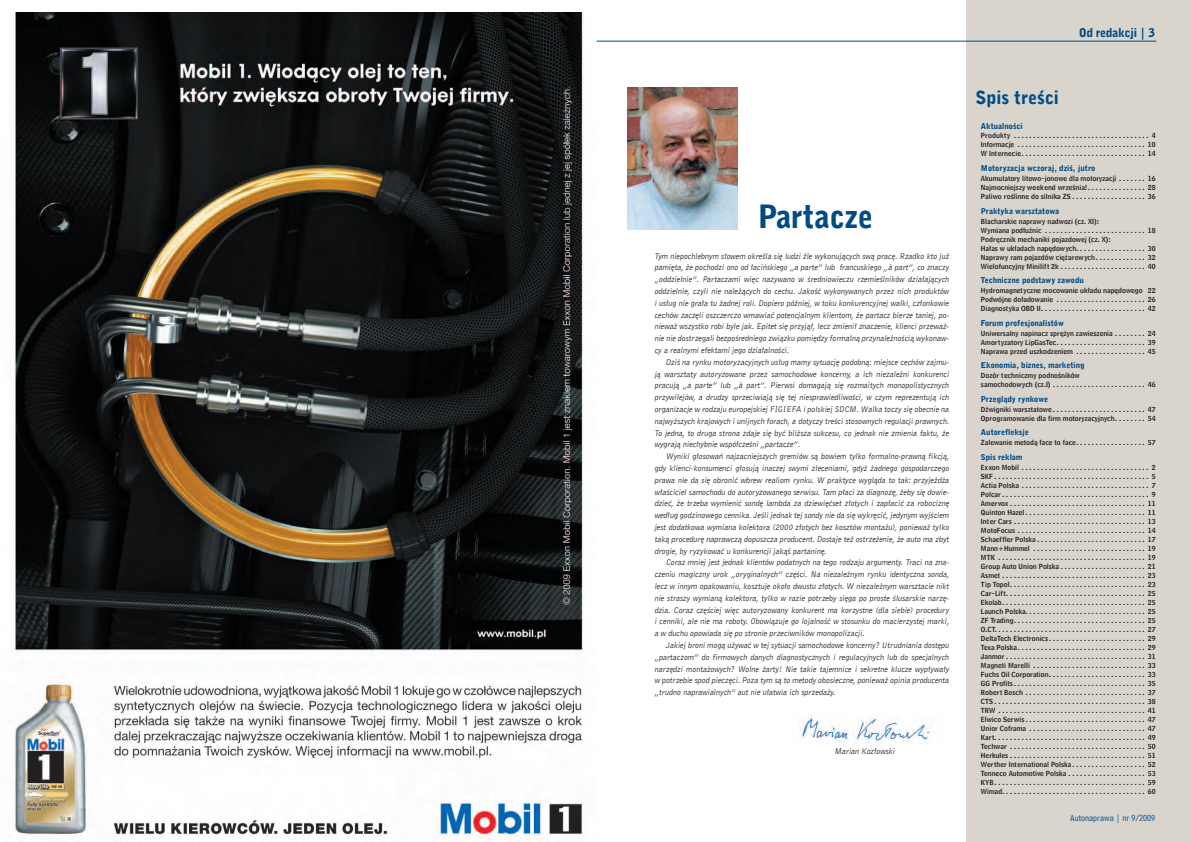
<style>
.page{position:relative;width:1191px;height:842px;background:#fff}
.page>*{position:absolute;margin:0;border:0;box-sizing:border-box;transform-origin:0 0}
.t1{font:32px "Bell Gothic Blk EU";letter-spacing:-.005em;color:#004b84;scale:.95 1}
.t2{font:18px "Bell Gothic Blk EU";color:#004b84}
.t3{font:12px "Bell Gothic Blk EU";letter-spacing:-.025em;color:#004b84}
.t4{font:9px "Bell Cent Add EU";color:#004b84}
.t5{font:8.5px/11.8px "Bell Gothic EU";color:#231f20;text-align:justify;scale:.95 1}
.t6{font:8px "Bell Gothic Blk EU";color:#004b84}
.t7{font:7px/9px "Bell Cent Nam Num EU";color:#231f20;text-align:justify}
</style>
<div class="page">
<img style="left:628px;top:88px;width:109px;height:141px">
<div style="left:967px;top:0;width:224px;height:842px;background:#d9d5cd"></div>
<hr style="left:596px;top:41px;width:560px;height:1px;background:#004b84">
<img style="left:801px;top:716px;width:131px;height:27px">
<img style="left:11px;top:12px;width:573px;height:830px">
<h1 class="t1" style="left:758px;top:196px;width:123px">Partacze</h1>
<p class="t5" style="left:654px;top:250px;width:313px">Tym niepochlebnym słowem określa się ludzi źle wykonujących swą pracę. Rzadko kto już pamięta, że pochodzi ono od łacińskiego „a parte” lub francuskiego „à part”, co znaczy „oddzielnie”. Partaczami więc nazywano w średniowieczu rzemieślników działających oddzielnie, czyli nie należących do cechu. Jakość wykonywanych przez nich produktów i usług nie grała tu żadnej roli. Dopiero później, w toku konkurencyjnej walki, członkowie cechów zaczęli oszczerczo wmawiać potencjalnym klientom, że partacz bierze taniej, po&shy;nieważ wszystko robi byle jak. Epitet się przyjął, lecz zmienił znaczenie, klienci przeważ&shy;nie nie dostrzegalibezpośredniego związku pomiędzy formalną przynależnością wykonaw&shy;cy a realnymi efektami jego działalności.</p>
<p class="t5" style="left:654px;top:356px;width:313px;text-indent:11px">Dziś na rynku motoryzacyjnych usług mamy sytuację podobną: miejsce cechów zajmu&shy;ją warsztaty autoryzowane przez samochodowe koncerny, a ich niezależni konkurenci pracują „a parte” lub „à part”. Pierwsi domagają się rozmaitych monopolistycznych przywilejów, a drudzy sprzeciwiają się tej niesprawiedliwości, w czym reprezentują ich organizacje w rodzaju europejskiej FIGIEFA i polskiej SDCM. Walka toczy się obecnie na najwyższych krajowych i unijnych forach, a dotyczy treści stosownych regulacji prawnych.<br>To jedna, to druga strona zdaje się być bliższa sukcesu, co jednak nie zmienia faktu, że wygrają niechybnie współcześni „partacze”.</p>
<p class="t5" style="left:654px;top:450px;width:313px;text-indent:11px">Wyniki głosowań najzacniejszych gremiów są bowiem tylko formalno-prawną fikcją, gdy klienci-konsumenci głosują inaczej swymi zleceniami, gdyż żadnego gospodarczego prawa nie da się obronić wbrew realiom rynku. W praktyce wygląda to tak: przyjeżdża właściciel samochodu do autoryzowanego serwisu. Tam płaci za diagnozę, żeby się dowie&shy;dzieć, że trzeba wymienić sondę lambda za dziewięćset złotych i zapłacić za robociznę według godzinowego cennika.Jeślijednak tejsondy nie da się wykręcić,jedynym wyjściem jest dodatkowa wymiana kolektora (2000 złotych bez kosztów montażu), ponieważ tylko taką procedurę naprawczą dopuszcza producent. Dostaje też ostrzeżenie, że auto ma zbyt drogie, by ryzykować u konkurencji jakąś partaninę.</p>
<p class="t5" style="left:654px;top:556px;width:313px;text-indent:11px">Coraz mniej jest jednak klientów podatnych na tego rodzaju argumenty. Traci na zna&shy;czeniu magiczny urok „oryginalnych” części. Na niezależnym rynku identyczna sonda, lecz w innym opakowaniu, kosztuje około dwustu złotych. W niezależnym warsztacie nikt nie straszy wymianą kolektora, tylko w razie potrzeby sięga po proste ślusarskie narzę&shy;dzia. Coraz częściej więc autoryzowany konkurent ma korzystne (dla siebie) procedury i cenniki, ale nie ma roboty. Obowiązuje go lojalność w stosunku do macierzystej marki, a w duchu opowiada się po stronie przeciwników monopolizacji.</p>
<p class="t5" style="left:654px;top:639px;width:313px;text-indent:11px">Jakiej broni mogą używać w tej sytuacji samochodowe koncerny? Utrudniania dostępu „partaczom” do firmowych danych diagnostycznych i regulacyjnych lub do specjalnych narzędzi montażowych? Wolne żarty! Nie takie tajemnice i sekretne klucze wypływały w potrzebie spod pieczęci. Poza tym są to metody obosieczne, ponieważ opinia producenta „trudno naprawialnych” aut nie ułatwia ich sprzedaży.</p>
<p class="t5" style="left:834px;top:745px;width:66px">Marian Kozłowski</p>
<h2 class="t2" style="left:975px;top:86px;width:85px">Spis treści</h2>
<h3 class="t3" style="left:1078px;top:25px;width:78px">Od redakcji | 3</h3>
<p class="t6" style="left:981px;top:121px;width:43px">Aktualności</p>
<p class="t7" style="left:981px;top:131px;width:176px">Produkty . .................................. 4<br>Informacje . ................................ 10<br>W Internecie ................................ 14</p>
<p class="t6" style="left:981px;top:163px;width:116px">Motoryzacja wczoraj, dziś, jutro</p>
<p class="t7" style="left:981px;top:174px;width:176px">Akumulatory litowo-jonowe dla motoryzacji . . . . . . . 16<br>Najmocniejszy weekend września! . . . . . . . . . . . . . . . 28<br>Paliwo roślinne do silnika ZS . . . . . . . . . . . . . . . . . . . 36</p>
<p class="t6" style="left:981px;top:206px;width:80px">Praktyka warsztatowa</p>
<p class="t7" style="left:981px;top:216px;width:176px;text-align:left">Blacharskie naprawy nadwozi (cz. XI):<br>Wymiana podłużnic . ......................... 18<br>Podręcznik mechaniki pojazdowej (cz. X):<br>Hałas w układach napędowych . . . . . . . . . . . . . . . . . . 30<br>Naprawy ram pojazdów ciężarowych . . . . . . . . . . . . . 32<br>Wielofuncyjny Minilift 2k . ..................... 40</p>
<p class="t6" style="left:981px;top:275px;width:104px">Techniczne podstawy zawodu</p>
<p class="t7" style="left:981px;top:286px;width:176px">Hydromagnetyczne mocowanie układu napędowego 22<br>Podwójne doładowanie . ...................... 26<br>Diagnostyka OBD II ........................... 42</p>
<p class="t6" style="left:981px;top:318px;width:84px">Forum profesjonalistów</p>
<p class="t7" style="left:981px;top:328px;width:176px">Uniwersalny napinacz sprężyn zawieszenia . . . . . . . . 24<br>Amortyzatory LipGasTec ....................... 39<br>Naprawa przed uszkodzeniem . . . . . . . . . . . . . . . . . . 45</p>
<p class="t6" style="left:981px;top:360px;width:105px">Ekonomia, biznes, marketing</p>
<p class="t7" style="left:981px;top:371px;width:176px">Dozór techniczmy podnośników<br>samochodowych (cz.I) . ....................... 46</p>
<p class="t6" style="left:981px;top:394px;width:69px">Przeglądy rynkowe</p>
<p class="t7" style="left:981px;top:404px;width:176px">Dźwigniki warsztatowe ........................ 47<br>Oprogramowanie dla firm motoryzacyjnych . . . . . . . . 54</p>
<p class="t6" style="left:981px;top:427px;width:49px">Autorefleksje</p>
<p class="t7" style="left:981px;top:438px;width:176px">Zalewanie metodą face to face . . . . . . . . . . . . . . . . . . 57</p>
<p class="t6" style="left:981px;top:452px;width:43px">Spis reklam</p>
<p class="t7" style="left:981px;top:462px;width:176px">Exxon Mobil . ................................ 2<br>SKF ........................................ 5<br>Actia Polska . ................................ 7<br>Polcar...................................... 9<br>Amervox................................... 11<br>Quinton Hazel............................... 11<br>Inter Cars . ................................. 13<br>MotoFocus . ................................ 14<br>Schaeffler Polska ............................ 17<br>Mann+Hummel . ............................ 19<br>MTK . ..................................... 19<br>Group Auto Union Polska...................... 21<br>Asmet . .................................... 23<br>Tip Topol ................................... 23<br>Car-Lift .................................... 25<br>Ekolab ..................................... 25<br>Launch Polska ............................... 25<br>ZF Trading .................................. 25<br>O.CT. . ..................................... 27<br>DeltaTech Electronics ......................... 29<br>Texa Polska ................................. 29<br>Janmor.................................... 31<br>Magneti Marelli . ............................ 33<br>Fuchs Oil Corporation ......................... 33<br>GG Profits.................................. 35<br>Robert Bosch . .............................. 37<br>CTS ....................................... 38<br>TRW . ..................................... 41<br>Elwico Serwis ............................... 47<br>Unior Coframa . ............................. 47<br>Kart ....................................... 49<br>Techwar . .................................. 50<br>Herkules ................................... 51<br>Werther International Polska. . . . . . . . . . . . . . . . . . . 52<br>Tenneco Automotive Polska . . . . . . . . . . . . . . . . . . . . 53<br>KYB ....................................... 59<br>Wimad ..................................... 60</p>
<p class="t4" style="left:1070px;top:813px;width:86px">Autonaprawa | nr 9/2009</p>
</div>
